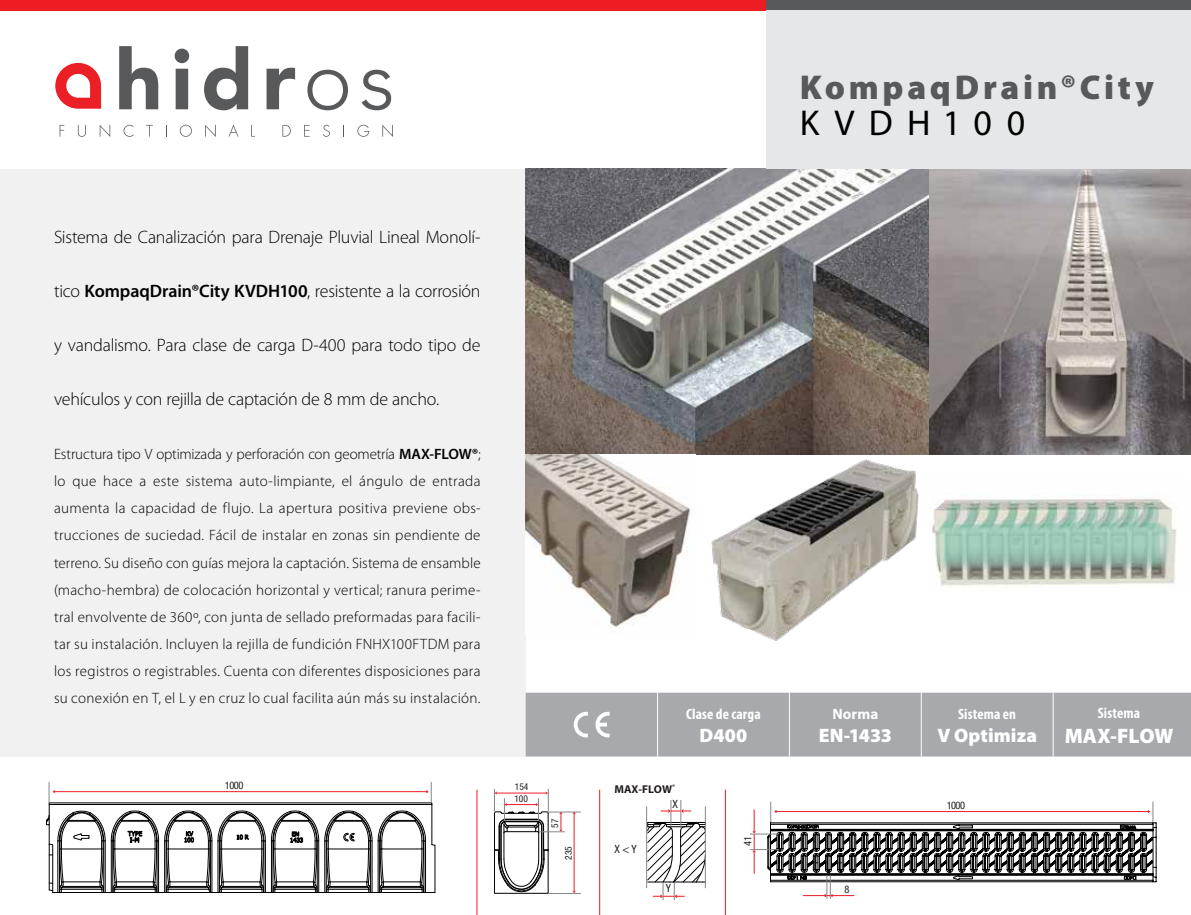
<style>
.page{position:relative;width:1191px;height:915px;background:#fff}
.page>*{position:absolute;margin:0;border:0;box-sizing:border-box;transform-origin:0 0}
.t1{font:36px "Myriad Pro";letter-spacing:.395em;color:#000}
.t2{font:900 34.5px "Myriad Pro";letter-spacing:.11em;color:#58595b}
.t3{font:900 21px "Myriad Pro";letter-spacing:-.005em;color:#fff}
.t4{font:900 19.5px "Myriad Pro";letter-spacing:.005em;color:#fff}
.t5{font:300 18px "Myriad Pro";letter-spacing:-.015em;color:#000}
.t6{font:300 15px/27px "Myriad Pro";letter-spacing:.02em;color:#000;text-align:justify}
.t7{font:700 condensed 15px "Myriad Pro";letter-spacing:.01em;color:#fff}
.t8{font:700 15px "Myriad Pro";letter-spacing:.005em;color:#fff}
.t9{font:700 11.4px "Myriad Pro";color:#231f20}
.t10{font:condensed 11.4px "Helvetica Neue LT Std";color:#231f20}
.t11{font:condensed 10.35px "Helvetica Neue LT Std";letter-spacing:-.05em;color:#231f20}
.t12{font:condensed 9.45px "Helvetica Neue LT Std";color:#231f20}
.s1{font-weight:600}
</style>
<div class="page">
<hr style="left:646px;top:806px;width:1px;height:81px;background:#838587">
<svg style="left:647px;top:800px;width:59px;height:99px"></svg>
<hr style="left:431px;top:804px;width:1px;height:40px;background:#000">
<hr style="left:49px;top:804px;width:1px;height:39px;background:#000">
<hr style="left:49px;top:804px;width:383px;height:1px;background:#000">
<svg style="left:46px;top:810px;width:389px;height:82px"></svg>
<svg style="left:49px;top:782px;width:383px;height:22px"></svg>
<hr style="left:546px;top:811px;width:34px;height:1px;background:#838587">
<hr style="left:549px;top:892px;width:31px;height:1px;background:#838587">
<svg style="left:494px;top:789px;width:70px;height:104px"></svg>
<hr style="left:574px;top:812px;width:1px;height:79px;background:#ed1c24">
<div style="left:0;top:169px;width:526px;height:587px;background:#f1f1f2"></div>
<svg style="left:55px;top:63px;width:46px;height:46px"></svg>
<svg style="left:119px;top:46px;width:39px;height:63px"></svg>
<svg style="left:175px;top:49px;width:14px;height:60px"></svg>
<svg style="left:204px;top:46px;width:44px;height:64px"></svg>
<svg style="left:266px;top:68px;width:29px;height:41px"></svg>
<svg style="left:307px;top:70px;width:41px;height:40px"></svg>
<svg style="left:362px;top:70px;width:29px;height:40px"></svg>
<svg style="left:60px;top:125px;width:4px;height:12px"></svg>
<svg style="left:78px;top:125px;width:8px;height:12px"></svg>
<svg style="left:100px;top:125px;width:10px;height:12px"></svg>
<svg style="left:124px;top:125px;width:10px;height:12px"></svg>
<svg style="left:146px;top:125px;width:7px;height:12px"></svg>
<svg style="left:166px;top:125px;width:1px;height:12px"></svg>
<svg style="left:180px;top:125px;width:12px;height:12px"></svg>
<svg style="left:205px;top:125px;width:11px;height:12px"></svg>
<svg style="left:229px;top:124px;width:9px;height:13px"></svg>
<svg style="left:251px;top:125px;width:4px;height:12px"></svg>
<svg style="left:282px;top:125px;width:9px;height:12px"></svg>
<svg style="left:304px;top:125px;width:6px;height:12px"></svg>
<svg style="left:323px;top:125px;width:7px;height:12px"></svg>
<svg style="left:343px;top:125px;width:1px;height:12px"></svg>
<svg style="left:357px;top:125px;width:12px;height:12px"></svg>
<svg style="left:382px;top:125px;width:11px;height:12px"></svg>
<img style="left:526px;top:169px;width:665px;height:285px">
<img style="left:526px;top:454px;width:165px;height:180px">
<img style="left:711px;top:459px;width:208px;height:182px">
<img style="left:932px;top:498px;width:245px;height:88px">
<div style="left:0;top:0;width:767px;height:11px;background:#ed1d24"></div>
<div style="left:767px;top:0;width:424px;height:11px;background:#58595b"></div>
<div style="left:767px;top:11px;width:424px;height:158px;background:#e6e7e8"></div>
<hr style="left:476px;top:789px;width:1px;height:125px;background:#ed1d24">
<hr style="left:599px;top:789px;width:1px;height:125px;background:#ed1d24">
<hr style="left:725px;top:789px;width:1px;height:125px;background:#ed1d24">
<svg style="left:750px;top:801px;width:406px;height:97px"></svg>
<div style="left:526px;top:692px;width:665px;height:64px;background:#a7a9ac"></div>
<p class="t5" style="left:54px;top:227px;width:428px">Sistema de Canalización para Drenaje Pluvial Lineal Monolí-</p>
<p class="t5" style="left:54px;top:281px;width:428px">tico <span class="s1">KompaqDrain®️City KVDH100</span>, resistente a la corrosión</p>
<p class="t5" style="left:54px;top:335px;width:428px">y vandalismo. Para clase de carga D-400 para todo tipo de</p>
<p class="t5" style="left:54px;top:389px;width:387px">vehículos y con rejilla de captación de 8 mm de ancho.</p>
<p class="t6" style="left:54px;top:441px;width:428px">Estructura tipo V optimizada y perforación con geometría <span class="s1">MAX-FLOW®-</span>; lo que hace a este sistema auto-limpiante, el ángulo de entrada aumenta la capacidad de flujo. La apertura positiva previene obs&shy;trucciones de suciedad. Fácil de instalar en zonas sin pendiente de terreno. Su diseño con guías mejora la captación. Sistema de ensamble (macho-hembra) de colocación horizontal y vertical; ranura perime&shy;tral envolvente de 360º, con junta de sellado preformadas para facili&shy;tar su instalación. Incluyen la rejilla de fundición FNHX100FTDM para los registros o registrables. Cuenta con diferentes disposiciones para su conexión en T, el L y en cruz lo cual facilita aún más su instalación.</p>
<p class="t7" style="left:686px;top:704px;width:76px">Clase de carga</p>
<h3 class="t4" style="left:699px;top:724px;width:49px">D400</h3>
<p class="t11" style="left:225px;top:779px;width:20px">1000</p>
<p class="t12" style="left:515px;top:780px;width:15px">154</p>
<p class="t9" style="left:614px;top:781px;width:62px">MAX-FLOW<sup>®</sup></p>
<p class="t12" style="left:514px;top:793px;width:15px">100</p>
<p class="t12" style="left:549px;top:827px;width:11px;rotate:-90deg">57</p>
<p class="t12" style="left:563px;top:859px;width:15px;rotate:-90deg">235</p>
<p class="t10" style="left:672px;top:797px;width:7px">X</p>
<p class="t10" style="left:614px;top:841px;width:24px">X &lt; Y</p>
<p class="t10" style="left:666px;top:881px;width:7px">Y</p>
<p class="t11" style="left:741px;top:845px;width:11px;rotate:-90deg">41</p>
<h2 class="t2" style="left:799px;top:68px;width:356px">KompaqDrain®City</h2>
<h1 class="t1" style="left:799px;top:103px;width:227px">KVDH100</h1>
<p class="t8" style="left:832px;top:703px;width:47px">Norma</p>
<h3 class="t4" style="left:818px;top:724px;width:75px">EN-1433</h3>
<p class="t11" style="left:844px;top:882px;width:6px">8</p>
<p class="t7" style="left:958px;top:704px;width:59px">Sistema en</p>
<h3 class="t4" style="left:937px;top:724px;width:101px">V Optimiza</h3>
<p class="t11" style="left:946px;top:799px;width:20px">1000</p>
<p class="t7" style="left:1098px;top:703px;width:44px">Sistema</p>
<h3 class="t3" style="left:1064px;top:723px;width:110px">MAX-FLOW</h3>
</div>
